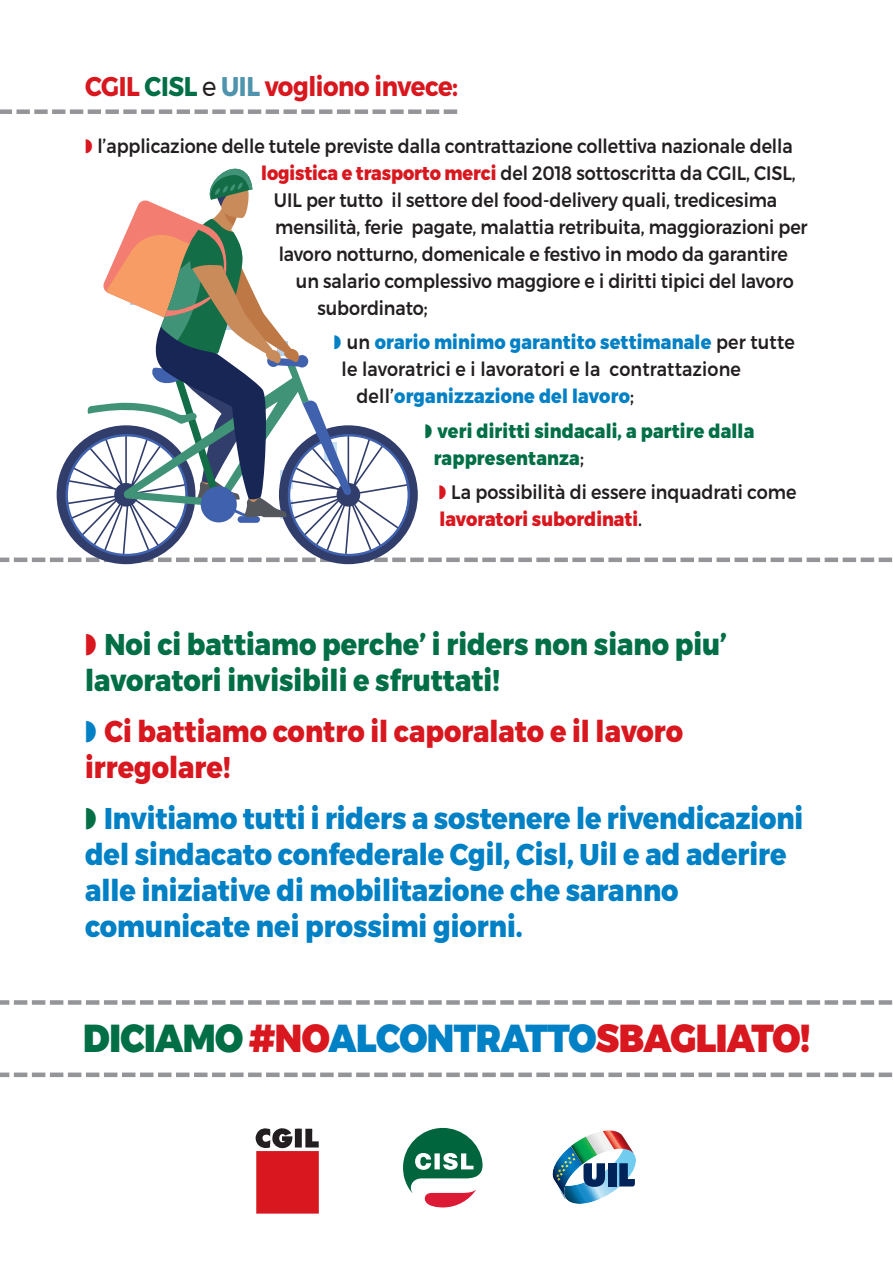
<style>
.page{position:relative;width:893px;height:1263px;background:#fff}
.page>*{position:absolute;margin:0;border:0;box-sizing:border-box;transform-origin:0 0}
.t1{font:900 39px "Montserrat";letter-spacing:-.015em;color:#d8171f;scale:.9 1}
.t2{font:800 30px/36px "Montserrat";color:#0080c5;scale:.9 1}
.t3{font:800 30px/36px "Montserrat";color:#006f46;scale:.9 1}
.t4{font:800 30px/36px "Montserrat";color:#d8171f;scale:.9 1}
.t5{font:700 27px "Montserrat";letter-spacing:-.015em;color:#d8171f;scale:.9 1}
.t6{font:500 19.5px/27px "Montserrat";letter-spacing:-.005em;color:#231f20;scale:.9 1}
.t7{font:800 19.5px "Montserrat";letter-spacing:.01em;color:#0080c5;scale:.9 1}
.t8{font:800 19.5px/27px "Montserrat";letter-spacing:.01em;color:#006f46;scale:.9 1}
.s1{color:#006f46}
.s2{font-weight:400;color:#231f20}
.s3{color:#4f94ac}
.s4{font-weight:800;color:#d8171f}
.s5{font-weight:500;color:#231f20}
.s6{color:#0080c5}
</style>
<div class="page">
<svg style="left:16px;top:109px;width:428px;height:5px"></svg>
<div style="left:0;top:109px;width:12px;height:5px;background:#939598"></div>
<div style="left:444px;top:109px;width:13px;height:5px;background:#939598"></div>
<svg style="left:256px;top:1128px;width:36px;height:21px"></svg>
<div style="left:295px;top:1128px;width:7px;height:19px;background:#231f20"></div>
<svg style="left:305px;top:1129px;width:14px;height:18px"></svg>
<div style="left:256px;top:1151px;width:63px;height:62px;background:#d8171f"></div>
<img style="left:552px;top:1130px;width:84px;height:74px">
<svg style="left:403px;top:1128px;width:80px;height:79px"></svg>
<div style="left:0;top:557px;width:9px;height:5px;background:#939598"></div>
<div style="left:879px;top:557px;width:13px;height:5px;background:#939598"></div>
<svg style="left:9px;top:1000px;width:870px;height:5px"></svg>
<div style="left:0;top:1000px;width:9px;height:5px;background:#939598"></div>
<div style="left:879px;top:1000px;width:13px;height:5px;background:#939598"></div>
<svg style="left:9px;top:1072px;width:870px;height:5px"></svg>
<div style="left:0;top:1072px;width:9px;height:5px;background:#939598"></div>
<div style="left:879px;top:1072px;width:13px;height:5px;background:#939598"></div>
<svg style="left:9px;top:169px;width:870px;height:395px"></svg>
<h3 class="t5" style="left:85px;top:64px;width:416px">CGIL <span class="s1">CISL</span> <span class="s2">e</span> <span class="s3">UIL</span> vogliono invece:</h3>
<p class="t6" style="left:97px;top:132px;width:774px">l’applicazione delle tutele previste dalla contrattazione collettiva nazionale della</p>
<p class="t6" style="left:261px;top:159px;width:595px"><span class="s4">logistica e trasporto merci</span> del 2018 sottoscritta da CGIL, CISL,</p>
<p class="t6" style="left:274px;top:186px;width:561px">UIL per tutto il settore del food-delivery quali, tredicesima</p>
<p class="t6" style="left:275px;top:213px;width:593px">mensilità, ferie pagate, malattia retribuita, maggiorazioni per</p>
<p class="t6" style="left:279px;top:240px;width:567px">lavoro notturno, domenicale e festivo in modo da garantire</p>
<p class="t6" style="left:296px;top:267px;width:555px">un salario complessivo maggiore e i diritti tipici del lavoro</p>
<p class="t6" style="left:317px;top:294px;width:124px">subordinato;</p>
<p class="t7" style="left:347px;top:326px;width:499px"><span class="s5">un</span> orario minimo garantito settimanale <span class="s5">per tutte</span></p>
<p class="t6" style="left:342px;top:356px;width:445px">le lavoratrici e i lavoratori e la contrattazione</p>
<p class="t7" style="left:356px;top:380px;width:310px"><span class="s5">dell’</span>organizzazione del lavoro<span class="s5">;</span></p>
<p class="t8" style="left:434px;top:417px;width:358px">veri diritti sindacali, a partire dalla rappresentanza<span class="s5">;</span></p>
<p class="t6" style="left:439px;top:479px;width:398px;text-indent:12px">La possibilità di essere inquadrati come <span class="s4">lavoratori subordinati</span>.</p>
<h2 class="t3" style="left:85px;top:626px;width:715px;text-indent:19px">Noi ci battiamo perche’ i riders non siano piu’ lavoratori invisibili e sfruttati!</h2>
<h2 class="t4" style="left:85px;top:713px;width:666px;text-indent:19px">Ci battiamo contro il caporalato e il lavoro irregolare!</h2>
<h2 class="t2" style="left:85px;top:800px;width:799px;text-indent:19px">Invitiamo tutti i riders a sostenere le rivendicazioni del sindacato confederale Cgil, Cisl, Uil e ad aderire alle iniziative di mobilitazione che saranno comunicate nei prossimi giorni.</h2>
<h1 class="t1" style="left:83px;top:1006px;width:809px"><span class="s1">DICIAMO</span> #NO<span class="s6">ALCONTRATTO</span>SBAGLIATO!</h1>
</div>
